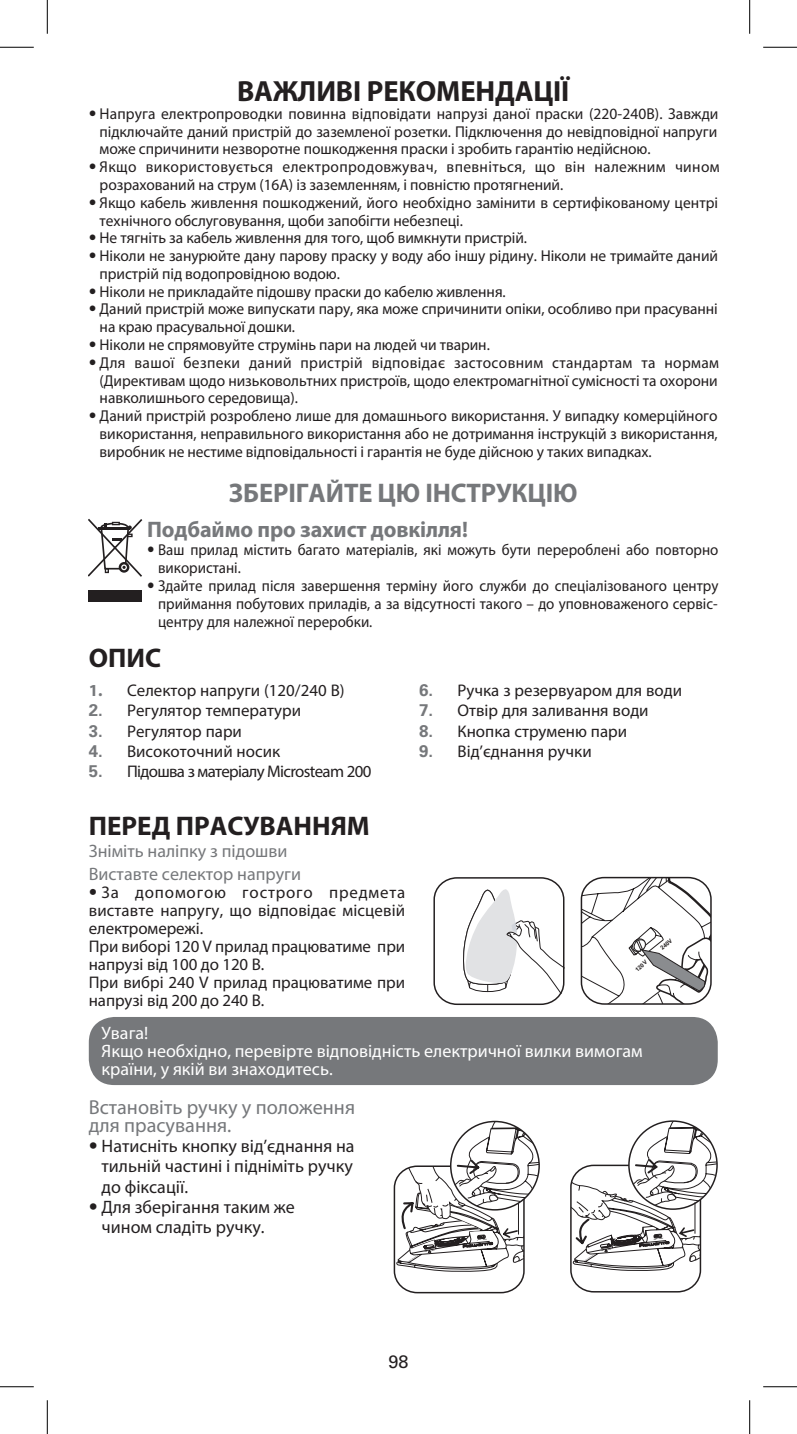
<style>
.page{position:relative;width:797px;height:1434px;background:#fff}
.page>*{position:absolute;margin:0;border:0;box-sizing:border-box;transform-origin:0 0}
.DW4000_Txt_courant{font:700 29.25px "Myriad Pro";letter-spacing:-.005em;color:#231f20}
.DW4000_Txt_courant-2{font:700 27px "Myriad Pro";letter-spacing:-.005em;color:#76787b}
.TITRE_UK{font:700 27px "Myriad Pro";color:#231f20}
.DW4000_Txt_courant-3{font:700 22.5px "Myriad Pro";letter-spacing:-.005em;color:#76787b}
.t1{font:20.25px "Myriad Pro";color:#76787b}
.Texte{font:18px "Myriad Pro";color:#231f20}
.Texte_Attention{font:18px "Myriad Pro";color:#fff}
.Texte-2{font:18px "Myriad Pro";color:#76787b}
.t2{font:18px "Univers";color:#231f20}
.texte_descriptif{font:16.88px/18px "Myriad Pro";color:#231f20}
.texte_descriptif-2{font:16.88px "Myriad Pro";letter-spacing:-.04em;color:#231f20}
.DW4000_Txt_courant-4{font:15.75px/17.8px "Myriad Pro";letter-spacing:-.005em;color:#231f20;text-align:justify}
.PRAG3-TXTE-COURANT{font:15.75px/18px "Myriad Pro";color:#231f20;scale:.95 1}
.DW4000_Txt_courant-5{font:15.75px/17.8px "Myriad Pro";letter-spacing:.025em;color:#231f20}
.t3{font:700 5.85px "Arial";color:#231f20}
.s1{font-family:"Univers";font-weight:300}
.s2{font-weight:700;color:#76787b}
.s3{font-family:"Univers";font-weight:700;color:#76787b}
</style>
<div class="page">
<svg style="left:394px;top:1121px;width:145px;height:151px"></svg>
<svg style="left:570px;top:1121px;width:146px;height:150px"></svg>
<svg style="left:582px;top:878px;width:128px;height:125px"></svg>
<div style="left:580px;top:877px;width:131px;height:128px;border:1px solid #231f20;border-radius:22px"></div>
<div style="left:89px;top:1017px;width:628px;height:68px;background:#76787b;border-radius:26px"></div>
<svg style="left:463px;top:888px;width:101px;height:106px"></svg>
<div style="left:433px;top:877px;width:131px;height:128px;border:1px solid #231f20;border-radius:22px"></div>
<svg style="left:89px;top:519px;width:53px;height:58px"></svg>
<div style="left:89px;top:590px;width:52px;height:12px;background:#231f20"></div>
<hr style="left:0;top:47px;width:34px;height:1px;background:#000">
<hr style="left:762px;top:47px;width:34px;height:1px;background:#000">
<hr style="left:0;top:1386px;width:34px;height:1px;background:#000">
<hr style="left:762px;top:1386px;width:34px;height:1px;background:#000">
<hr style="left:47px;top:0;width:1px;height:34px;background:#000">
<hr style="left:47px;top:1400px;width:1px;height:34px;background:#000">
<hr style="left:748px;top:0;width:1px;height:34px;background:#000">
<hr style="left:748px;top:1400px;width:1px;height:34px;background:#000">
<p class="DW4000_Txt_courant" style="left:237px;top:72px;width:333px">ВАЖЛИВІ РЕКОМЕНДАЦІЇ</p>
<p class="DW4000_Txt_courant-4" style="left:100px;top:104px;width:620px;text-indent:-11px"><span class="s1">•</span> Напруга електропроводки повинна відповідати напрузі даної праски (220-240В). Завжди підключайте даний пристрій до заземленої розетки. Підключення до невідповідної напруги може спричинити незворотне пошкодження праски і зробить гарантію недійсною.</p>
<p class="DW4000_Txt_courant-5" style="left:100px;top:158px;width:621px;text-indent:-11px"><span class="s1">•</span> Якщо використовується електропродовжувач, впевніться, що він належним чином розрахований на струм (16A) із заземленням, і повністю протягнений.</p>
<p class="DW4000_Txt_courant-4" style="left:100px;top:193px;width:619px;text-indent:-11px"><span class="s1">•</span> Якщо кабель живлення пошкоджений, його необхідно замінити в сертифікованому центрі технічного обслуговування, щоби запобігти небезпеці.</p>
<p class="DW4000_Txt_courant-4" style="left:89px;top:229px;width:439px"><span class="s1">•</span> Не тягніть за кабель живлення для того, щоб вимкнути пристрій.</p>
<p class="DW4000_Txt_courant-4" style="left:100px;top:247px;width:619px;text-indent:-11px"><span class="s1">•</span> Ніколи не занурюйте дану парову праску у воду або іншу рідину. Ніколи не тримайте даний пристрій під водопровідною водою.</p>
<p class="DW4000_Txt_courant-4" style="left:89px;top:282px;width:418px"><span class="s1">•</span> Ніколи не прикладайте підошву праски до кабелю живлення.</p>
<p class="DW4000_Txt_courant-4" style="left:100px;top:300px;width:619px;text-indent:-11px"><span class="s1">•</span> Даний пристрій може випускати пару, яка може спричинити опіки, особливо при прасуванні на краю прасувальної дошки.</p>
<p class="DW4000_Txt_courant-4" style="left:89px;top:336px;width:402px"><span class="s1">•</span> Ніколи не спрямовуйте струмінь пари на людей чи тварин.</p>
<p class="DW4000_Txt_courant-4" style="left:100px;top:353px;width:620px;text-indent:-11px"><span class="s1">•</span> Для вашої безпеки даний пристрій відповідає застосовним стандартам та нормам (Директивам щодо низьковольтних пристроїв, щодо електромагнітної сумісності та охорони навколишнього середовища).</p>
<p class="DW4000_Txt_courant-4" style="left:100px;top:407px;width:619px;text-indent:-11px"><span class="s1">•</span> Даний пристрій розроблено лише для домашнього використання. У випадку комерційного використання, неправильного використання або не дотримання інструкцій з використання, виробник не нестиме відповідальності і гарантія не буде дійсною у таких випадках.</p>
<p class="DW4000_Txt_courant-2" style="left:229px;top:475px;width:350px">ЗБЕРІГАЙТЕ ЦЮ ІНСТРУКЦІЮ</p>
<p class="DW4000_Txt_courant-3" style="left:147px;top:515px;width:322px">Подбаймо про захист довкілля!</p>
<p class="PRAG3-TXTE-COURANT" style="left:158px;top:541px;width:591px;text-indent:-11px"><span class="s1">•</span> Ваш прилад містить багато матеріалів, які можуть бути перероблені або повторно використані.</p>
<p class="PRAG3-TXTE-COURANT" style="left:158px;top:577px;width:591px;text-align:justify;text-indent:-11px"><span class="s1">•</span> Здайте прилад після завершення терміну його служби до спеціалізованого центру приймання побутових приладів, а за відсутності такого – до уповноваженого сервіс&shy;центру для належної переробки.</p>
<p class="TITRE_UK" style="left:89px;top:641px;width:74px">ОПИС</p>
<p class="texte_descriptif" style="left:89px;top:681px;width:257px"><span class="s2">1.</span> Селектор напруги (120/240 В)</p>
<p class="texte_descriptif" style="left:89px;top:701px;width:214px"><span class="s3">2.</span> Регулятор температури</p>
<p class="texte_descriptif" style="left:89px;top:722px;width:155px"><span class="s3">3.</span> Регулятор пари</p>
<p class="texte_descriptif" style="left:89px;top:742px;width:193px"><span class="s3">4.</span> Високоточний носик</p>
<p class="texte_descriptif-2" style="left:89px;top:761px;width:284px"><span class="s3">5.</span> Підошва з матеріалу Microsteam 200</p>
<p class="TITRE_UK" style="left:89px;top:808px;width:282px">ПЕРЕД ПРАСУВАННЯМ</p>
<p class="Texte-2" style="left:89px;top:840px;width:200px">Зніміть наліпку з підошви</p>
<p class="Texte-2" style="left:89px;top:863px;width:214px">Виставте селектор напруги</p>
<p class="texte_descriptif" style="left:89px;top:883px;width:318px;text-align:justify"><span class="s1">•</span> За допомогою гострого предмета виставте напругу, що відповідає місцевій електромережі.</p>
<p class="texte_descriptif" style="left:89px;top:937px;width:318px">При виборі 120 V прилад працюватиме при напрузі від 100 до 120 В.</p>
<p class="texte_descriptif" style="left:89px;top:973px;width:318px">При вибрі 240 V прилад працюватиме при напрузі від 200 до 240 В.</p>
<p class="texte_descriptif" style="left:419px;top:681px;width:264px"><span class="s3">6.</span> Ручка з резервуаром для води</p>
<p class="texte_descriptif" style="left:419px;top:701px;width:231px"><span class="s3">7.</span> Отвір для заливання води</p>
<p class="texte_descriptif" style="left:419px;top:722px;width:209px"><span class="s3">8.</span> Кнопка струменю пари</p>
<p class="texte_descriptif" style="left:419px;top:742px;width:174px"><span class="s3">9.</span> Від’єднання ручки</p>
<p class="t3" style="left:633px;top:968px;width:15px;rotate:-40deg">120V</p>
<p class="t3" style="left:658px;top:946px;width:15px;rotate:-40deg">240V</p>
<p class="Texte_Attention" style="left:101px;top:1022px;width:48px">Увага!</p>
<p class="Texte_Attention" style="left:101px;top:1040px;width:542px">Якщо необхідно, перевірте відповідність електричної вилки вимогам</p>
<p class="Texte_Attention" style="left:101px;top:1058px;width:232px">країни, у якій ви знаходитесь.</p>
<p class="t1" style="left:89px;top:1095px;width:267px">Встановіть ручку у положення</p>
<p class="t1" style="left:89px;top:1113px;width:144px">для прасування.</p>
<p class="Texte" style="left:89px;top:1135px;width:267px"><span class="s1">•</span> Натисніть кнопку від’єднання на</p>
<p class="Texte" style="left:101px;top:1155px;width:253px">тильній частині і підніміть ручку</p>
<p class="Texte" style="left:101px;top:1176px;width:88px">до фіксації.</p>
<p class="Texte" style="left:89px;top:1196px;width:207px"><span class="s1">•</span> Для зберігання таким же</p>
<p class="Texte" style="left:101px;top:1216px;width:164px">чином сладіть ручку.</p>
<p class="t2" style="left:388px;top:1351px;width:22px">98</p>
</div>
